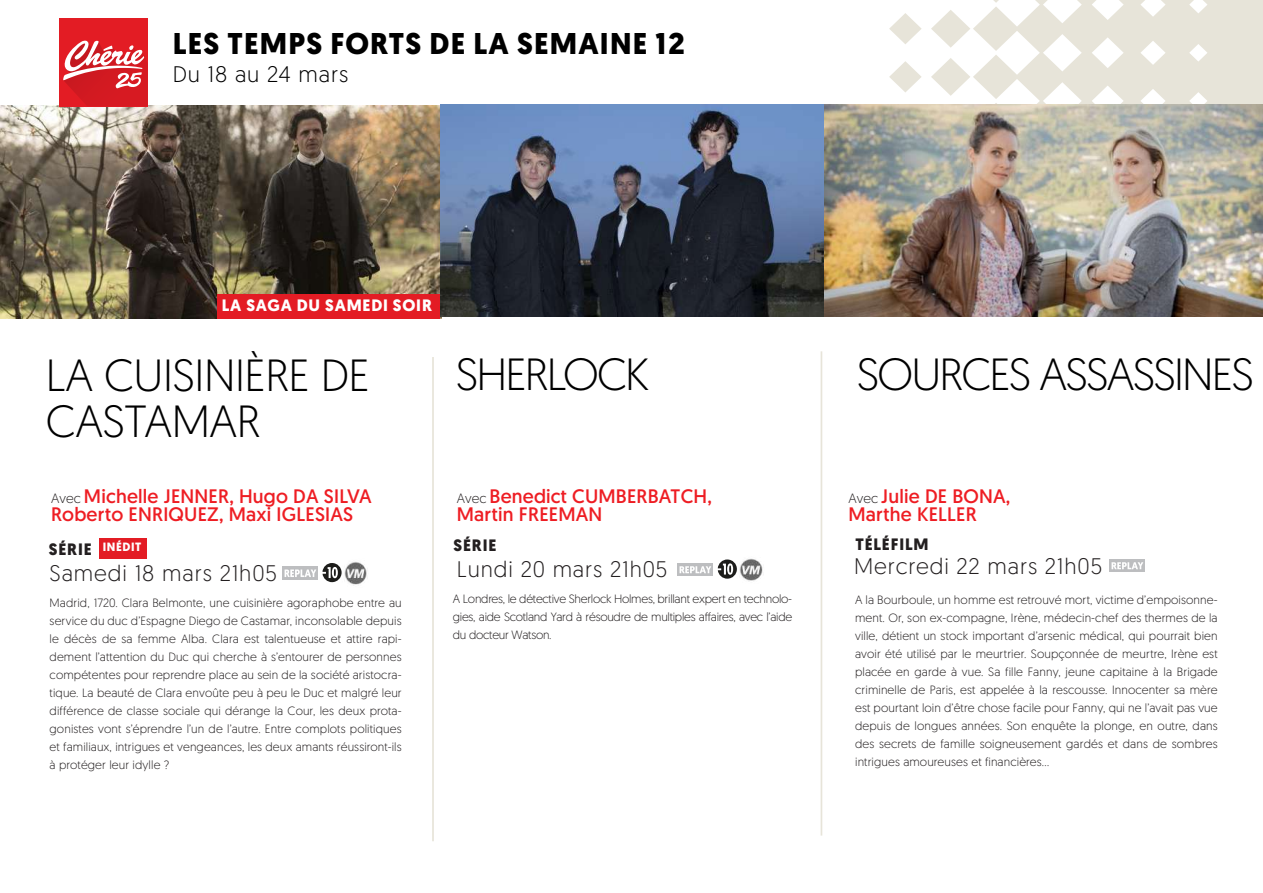
<style>
.page{position:relative;width:1263px;height:893px;background:#fff}
.page>*{position:absolute;margin:0;border:0;box-sizing:border-box;transform-origin:0 0}
.t1{font:300 45px "Geomanist";letter-spacing:-.04em;color:#000}
.t2{font:300 45px/46.5px "Geomanist";letter-spacing:-.01em;color:#000}
.t3{font:700 30px "Geomanist";letter-spacing:.04em;color:#000}
.t4{font:300 22.5px "Geomanist";letter-spacing:.04em;color:#231f20}
.t5{font:300 22.5px "Geomanist";letter-spacing:.04em;color:#000}
.t6{font:19.5px/18px "Geomanist";letter-spacing:.01em;color:#ee1d23}
.t7{font:700 16.5px "Geomanist";letter-spacing:.05em;color:#231f20}
.t8{font:700 16.5px "Geomanist";letter-spacing:.05em;color:#fff}
.t9{font:300 12px/18px "Geomanist";letter-spacing:.01em;color:#231f20;text-align:justify}
.t10{font:700 12px "Geomanist";letter-spacing:.05em;color:#fff}
.s1{font-weight:300;font-size:13.5px;color:#231f20}
</style>
<div class="page">
<svg style="left:973px;top:0;width:254px;height:104px;fill:#e7e4d9"></svg>
<svg style="left:889px;top:13px;width:33px;height:31px"></svg>
<svg style="left:931px;top:10px;width:39px;height:38px"></svg>
<svg style="left:889px;top:61px;width:33px;height:31px"></svg>
<svg style="left:931px;top:58px;width:39px;height:38px"></svg>
<div style="left:1227px;top:0;width:36px;height:106px;background:#e7e4d9"></div>
<hr style="left:432px;top:357px;width:2px;height:484px;background:#e7e4d9">
<img style="left:0;top:106px;width:441px;height:212px">
<img style="left:440px;top:104px;width:823px;height:213px">
<hr style="left:821px;top:351px;width:1px;height:485px;background:#e7e4d9">
<img style="left:282px;top:567px;width:35px;height:12px">
<img style="left:344px;top:562px;width:23px;height:24px">
<div style="left:218px;top:294px;width:222px;height:24px;background:#e31c24"></div>
<div style="left:99px;top:538px;width:47px;height:21px;background:#e31c24"></div>
<svg style="left:322px;top:563px;width:20px;height:19px"></svg>
<img style="left:678px;top:563px;width:35px;height:13px">
<img style="left:739px;top:558px;width:24px;height:24px">
<svg style="left:718px;top:559px;width:19px;height:20px"></svg>
<img style="left:1109px;top:559px;width:35px;height:13px">
<div style="left:60px;top:18px;width:88px;height:88px;background:#e31c24"></div>
<svg style="left:63px;top:41px;width:84px;height:65px"></svg>
<h2 class="t3" style="left:173px;top:23px;width:514px">LES TEMPS FORTS DE LA SEMAINE 12</h2>
<h3 class="t5" style="left:173px;top:60px;width:177px">Du 18 au 24 mars</h3>
<h3 class="t8" style="left:222px;top:294px;width:212px">LA SAGA DU SAMEDI SOIR</h3>
<h1 class="t2" style="left:46px;top:350px;width:325px">LA CUISINIÈRE DE<br>CASTAMAR</h1>
<h3 class="t6" style="left:51px;top:487px;width:322px"><span class="s1">Avec</span> Michelle JENNER, Hugo DA SILVA<br>Roberto ENRIQUEZ, Maxi IGLESIAS</h3>
<h3 class="t7" style="left:49px;top:538px;width:44px">SÉRIE</h3>
<p class="t10" style="left:103px;top:539px;width:40px">INÉDIT</p>
<h3 class="t4" style="left:50px;top:559px;width:229px">Samedi 18 mars 21h05</h3>
<p class="t9" style="left:50px;top:593px;width:354px">Madrid, 1720. Clara Belmonte, une cuisinière agoraphobe entre au service du duc d’Espagne Diego de Castamar, inconsolable depuis le décès de sa femme Alba. Clara est talentueuse et attire rapi&shy;dement l’attention du Duc qui cherche à s’entourer de personnes compétentes pour reprendre place au sein de la société aristocra&shy;tique. La beauté de Clara envoûte peu à peu le Duc et malgré leur différence de classe sociale qui dérange la Cour, les deux prota&shy;gonistes vont s’éprendre l’un de l’autre. Entre complots politiques et familiaux, intrigues et vengeances, les deux amants réussiront-ils à protéger leur idylle ?</p>
<h1 class="t1" style="left:456px;top:345px;width:195px">SHERLOCK</h1>
<h1 class="t1" style="left:857px;top:345px;width:398px">SOURCES ASSASSINES</h1>
<h3 class="t6" style="left:457px;top:487px;width:257px"><span class="s1">Avec</span> Benedict CUMBERBATCH,<br>Martin FREEMAN</h3>
<h3 class="t6" style="left:848px;top:487px;width:164px"><span class="s1">Avec</span> Julie DE BONA,<br>Marthe KELLER</h3>
<h3 class="t7" style="left:453px;top:534px;width:44px">SÉRIE</h3>
<h3 class="t4" style="left:457px;top:555px;width:212px">Lundi 20 mars 21h05</h3>
<p class="t9" style="left:453px;top:589px;width:341px">A Londres, le détective Sherlock Holmes, brillant expert en technolo&shy;gies, aide Scotland Yard à résoudre de multiples affaires, avec l’aide du docteur Watson.</p>
<h3 class="t7" style="left:855px;top:533px;width:75px">TÉLÉFILM</h3>
<h3 class="t4" style="left:854px;top:552px;width:250px">Mercredi 22 mars 21h05</h3>
<p class="t9" style="left:855px;top:590px;width:364px">A la Bourboule, un homme est retrouvé mort, victime d’empoisonne&shy;ment. Or, son ex-compagne, Irène, médecin-chef des thermes de la ville, détient un stock important d’arsenic médical, qui pourrait bien avoir été utilisé par le meurtrier. Soupçonnée de meurtre, Irène est placée en garde à vue. Sa fille Fanny, jeune capitaine à la Brigade criminelle de Paris, est appelée à la rescousse. Innocenter sa mère est pourtant loin d’être chose facile pour Fanny, qui ne l’avait pas vue depuis de longues années. Son enquête la plonge, en outre, dans des secrets de famille soigneusement gardés et dans de sombres intrigues amoureuses et financières...</p>
</div>
